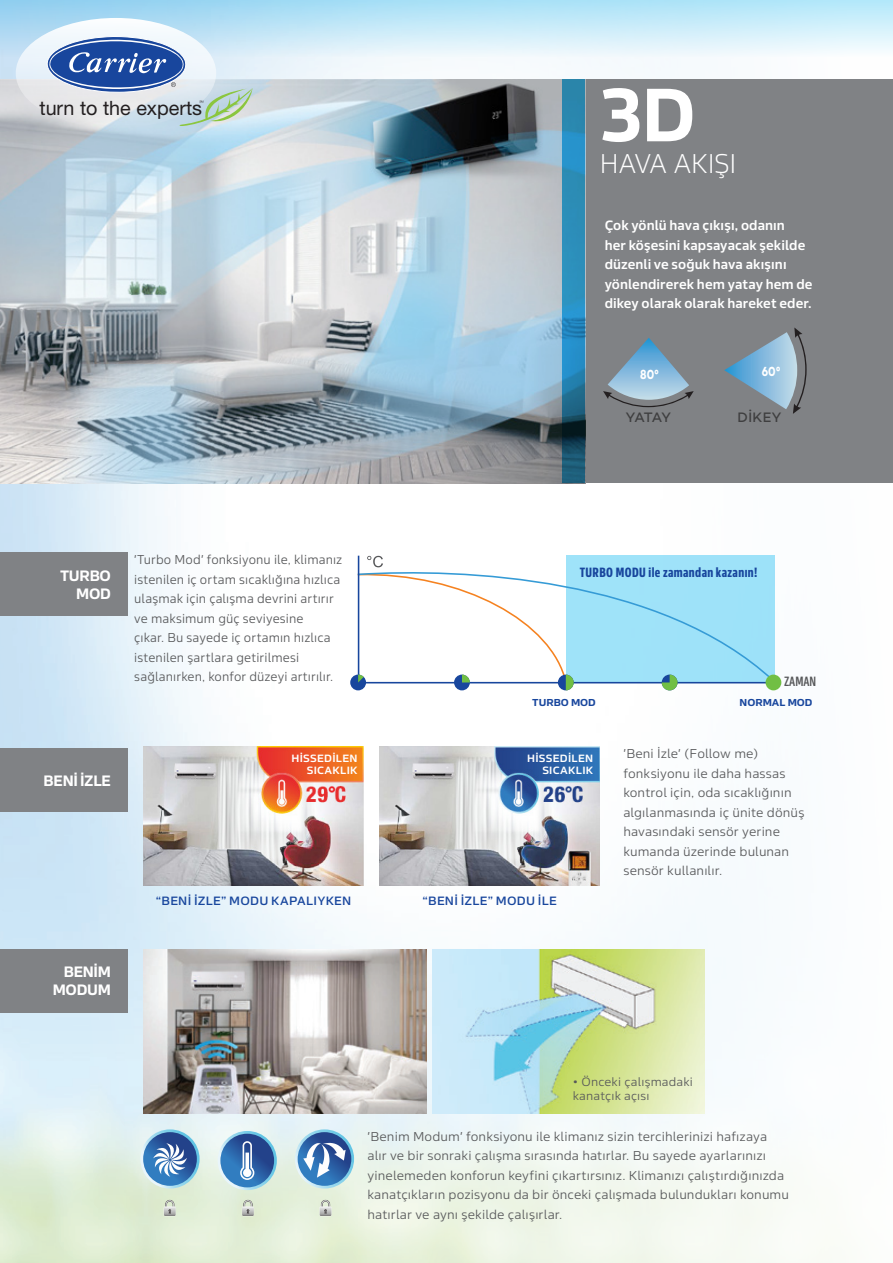
<style>
.page{position:relative;width:893px;height:1263px;background:#fff}
.page>*{position:absolute;margin:0;border:0;box-sizing:border-box;transform-origin:0 0}
.t1{font:700 75px "Sans Beam Body";color:#fff;scale:.95 1}
.t2{font:300 27px "Sans Beam Body";letter-spacing:-.02em;color:#fff;scale:.95 1}
.t3{font:19.8px "Helvetica Neue LT Pro";color:#231f20}
.t4{font:700 15px/18px "Sans Beam Body";letter-spacing:-.02em;color:#fff;text-align:right;scale:.95 1}
.t5{font:500 13.95px "Campton";letter-spacing:-.02em;color:#3f3f40}
.t6{font:600 13.5px/19.5px "Sans Beam Body";letter-spacing:.005em;color:#fff;scale:.96 1}
.t7{font:700 13.5px "Campton";color:#fff;scale:.78 1}
.t8{font:700 13.35px "Sans Beam Head";letter-spacing:.03em;color:#18469d}
.t9{font:500 13.35px "Sans Beam Head";color:#57585a}
.t10{font:300 12.75px/19.5px "Sans Beam Body";letter-spacing:.005em;color:#57585a}
.t11{font:300 12.75px/19.5px "Sans Beam Body";letter-spacing:.005em;color:#57585a;scale:.96 1}
.t12{font:500 12px "Sans Beam Body";letter-spacing:.02em;color:#18469d}
.t13{font:300 12px/14.4px "Sans Beam Body";letter-spacing:.015em;color:#57585a}
.t14{font:600 10.5px/12.6px "Sans Beam Body";letter-spacing:.025em;color:#fff;text-align:right}
.t15{font:700 10.05px "Sans Beam Body";color:#18469d}
</style>
<div class="page">
<img style="left:0;top:56px;width:823px;height:1207px">
<div style="left:585px;top:79px;width:308px;height:404px;background:#808285"></div>
<svg style="left:0;top:0;width:893px;height:56px"></svg>
<svg style="left:164px;top:1200px;width:12px;height:16px"></svg>
<svg style="left:140px;top:1129px;width:60px;height:59px"></svg>
<svg style="left:143px;top:1132px;width:54px;height:54px"></svg>
<svg style="left:153px;top:1143px;width:34px;height:34px"></svg>
<svg style="left:242px;top:1200px;width:12px;height:16px"></svg>
<svg style="left:218px;top:1131px;width:59px;height:59px"></svg>
<svg style="left:220px;top:1134px;width:54px;height:53px"></svg>
<svg style="left:240px;top:1141px;width:14px;height:39px"></svg>
<svg style="left:319px;top:1200px;width:13px;height:16px"></svg>
<svg style="left:295px;top:1129px;width:59px;height:60px"></svg>
<img style="left:432px;top:949px;width:273px;height:164px">
<img style="left:143px;top:949px;width:284px;height:164px">
<div style="left:566px;top:556px;width:209px;height:127px;background:#9fe2f9"></div>
<svg style="left:574px;top:587px;width:201px;height:95px"></svg>
<hr style="left:359px;top:682px;width:414px;height:1px;background:#18469d">
<svg style="left:662px;top:675px;width:15px;height:15px"></svg>
<div style="left:766px;top:675px;width:15px;height:15px;background:#71bf44;border-radius:50%"></div>
<div style="left:350px;top:675px;width:16px;height:15px;background:#18469d;border-radius:50%"></div>
<svg style="left:356px;top:556px;width:218px;height:134px"></svg>
<img style="left:143px;top:747px;width:221px;height:138px">
<img style="left:380px;top:747px;width:220px;height:138px">
<div style="left:0;top:949px;width:127px;height:64px;background:#808285"></div>
<div style="left:0;top:748px;width:127px;height:64px;background:#808285"></div>
<div style="left:0;top:553px;width:127px;height:63px;background:#808285"></div>
<img style="left:0;top:79px;width:562px;height:404px">
<svg style="left:562px;top:79px;width:23px;height:404px"></svg>
<svg style="left:603px;top:338px;width:91px;height:69px"></svg>
<svg style="left:724px;top:327px;width:83px;height:87px"></svg>
<svg style="left:16px;top:18px;width:200px;height:110px;fill:#f3f9fc"></svg>
<svg style="left:46px;top:36px;width:207px;height:90px"></svg>
<h3 class="t3" style="left:39px;top:96px;width:164px">turn to the experts</h3>
<p class="t4" style="left:60px;top:566px;width:55px">TURBO<br>MOD</p>
<p class="t11" style="left:134px;top:549px;width:218px">'Turbo Mod' fonksiyonu ile, klimanız istenilen iç ortam sıcaklığına hızlıca ulaşmak için çalışma devrini artırır ve maksimum güç seviyesine<br>çıkar. Bu sayede iç ortamın hızlıca istenilen şartlara getirilmesi sağlanırken, konfor düzeyi artırılır.</p>
<p class="t4" style="left:44px;top:771px;width:72px">BENİ İZLE</p>
<p class="t14" style="left:292px;top:751px;width:67px">HİSSEDİLEN<br>SICAKLIK</p>
<h1 class="t1" style="left:600px;top:62px;width:102px">3D</h1>
<h2 class="t2" style="left:600px;top:145px;width:145px">HAVA AKIŞI</h2>
<p class="t6" style="left:605px;top:215px;width:218px">Çok yönlü hava çıkışı, odanın<br>her köşesini kapsayacak şekilde düzenli ve soğuk hava akışını yönlendirerek hem yatay hem de dikey olarak olarak hareket eder.</p>
<p class="t7" style="left:640px;top:365px;width:26px">80°</p>
<p class="t7" style="left:762px;top:362px;width:26px">60°</p>
<p class="t5" style="left:626px;top:408px;width:47px">YATAY</p>
<p class="t5" style="left:738px;top:408px;width:45px">DİKEY</p>
<p class="t8" style="left:580px;top:564px;width:179px">TURBO MODU ile zamandan kazanın!</p>
<p class="t9" style="left:784px;top:672px;width:34px">ZAMAN</p>
<p class="t15" style="left:532px;top:695px;width:65px">TURBO MOD</p>
<p class="t15" style="left:740px;top:695px;width:74px">NORMAL MOD</p>
<p class="t14" style="left:527px;top:751px;width:67px">HİSSEDİLEN<br>SICAKLIK</p>
<p class="t10" style="left:623px;top:743px;width:183px">'Beni İzle' (Follow me) fonksiyonu ile daha hassas kontrol için, oda sıcaklığının algılanmasında iç ünite dönüş havasındaki sensör yerine kumanda üzerinde bulunan sensör kullanılır.</p>
<p class="t4" style="left:53px;top:962px;width:63px">BENİM<br>MODUM</p>
<p class="t12" style="left:156px;top:892px;width:197px">“BENİ İZLE” MODU KAPALIYKEN</p>
<p class="t12" style="left:423px;top:892px;width:136px">“BENİ İZLE” MODU İLE</p>
<p class="t13" style="left:573px;top:1074px;width:122px">• Önceki çalışmadaki kanatçık açısı</p>
<p class="t10" style="left:367px;top:1126px;width:423px">'Benim Modum' fonksiyonu ile klimanız sizin tercihlerinizi hafızaya alır ve bir sonraki çalışma sırasında hatırlar. Bu sayede ayarlarınızı yinelemeden konforun keyfini çıkartırsınız. Klimanızı çalıştırdığınızda kanatçıkların pozisyonu da bir önceki çalışmada bulundukları konumu hatırlar ve aynı şekilde çalışırlar.</p>
</div>
